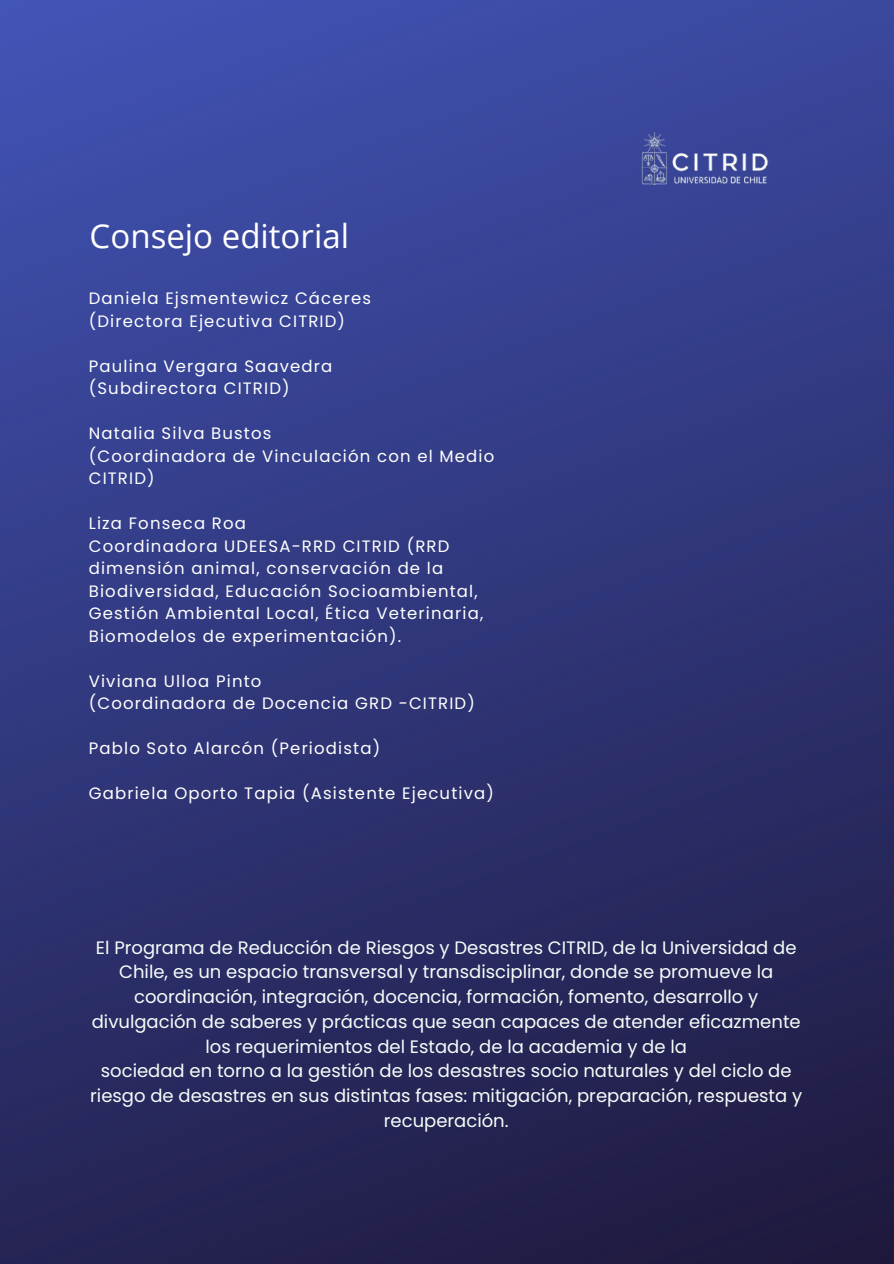
<style>
.page{position:relative;width:894px;height:1264px;background:#fff}
.page>*{position:absolute;margin:0;border:0;box-sizing:border-box;transform-origin:0 0}
.t1{font:33px "Open Sans";color:#fffffe}
.t2{font:18px/24.8px "Poppins";color:#f6fcf9;text-align:center}
.t3{font:16.5px/22.5px "Poppins";letter-spacing:.07em;color:#fffffe}
</style>
<div class="page">
<img style="left:0;top:0;width:893px;height:1263px">
<img style="left:630px;top:84px;width:150px;height:149px">
<p class="t1" style="left:90px;top:213px;width:261px">Consejo editorial</p>
<h1 class="t3" style="left:89px;top:287px;width:284px">Daniela Ejsmentewicz Cáceres</h1>
<p class="t3" style="left:89px;top:310px;width:258px">(Directora Ejecutiva CITRID)</p>
<p class="t3" style="left:89px;top:355px;width:245px">Paulina Vergara Saavedra</p>
<p class="t3" style="left:89px;top:377px;width:202px">(Subdirectora CITRID)</p>
<p class="t3" style="left:89px;top:422px;width:184px">Natalia Silva Bustos</p>
<p class="t3" style="left:89px;top:445px;width:407px">(Coordinadora de Vinculación con el Medio<br>CITRID)</p>
<p class="t3" style="left:89px;top:512px;width:159px">Liza Fonseca Roa</p>
<p class="t3" style="left:89px;top:535px;width:396px">Coordinadora UDEESA-RRD CITRID (RRD dimensión animal, conservación de la Biodiversidad, Educación Socioambiental, Gestión Ambiental Local, Ética Veterinaria, Biomodelos de experimentación).</p>
<p class="t3" style="left:89px;top:670px;width:174px">Viviana Ulloa Pinto</p>
<p class="t3" style="left:89px;top:692px;width:387px">(Coordinadora de Docencia GRD -CITRID)</p>
<p class="t3" style="left:89px;top:737px;width:293px">Pablo Soto Alarcón (Periodista)</p>
<p class="t3" style="left:89px;top:782px;width:406px">Gabriela Oporto Tapia (Asistente Ejecutiva)</p>
<p class="t2" style="left:92px;top:935px;width:710px">El Programa de Reducción de Riesgos y Desastres CITRID, de la Universidad de Chile, es un espacio transversal y transdisciplinar, donde se promueve la coordinación, integración, docencia, formación, fomento, desarrollo y divulgación de saberes y prácticas que sean capaces de atender eficazmente los requerimientos del Estado, de la academia y de la</p>
<p class="t2" style="left:90px;top:1058px;width:713px">sociedad en torno a la gestión de los desastres socio naturales y del ciclo de riesgo de desastres en sus distintas fases: mitigación, preparación, respuesta y recuperación.</p>
</div>
